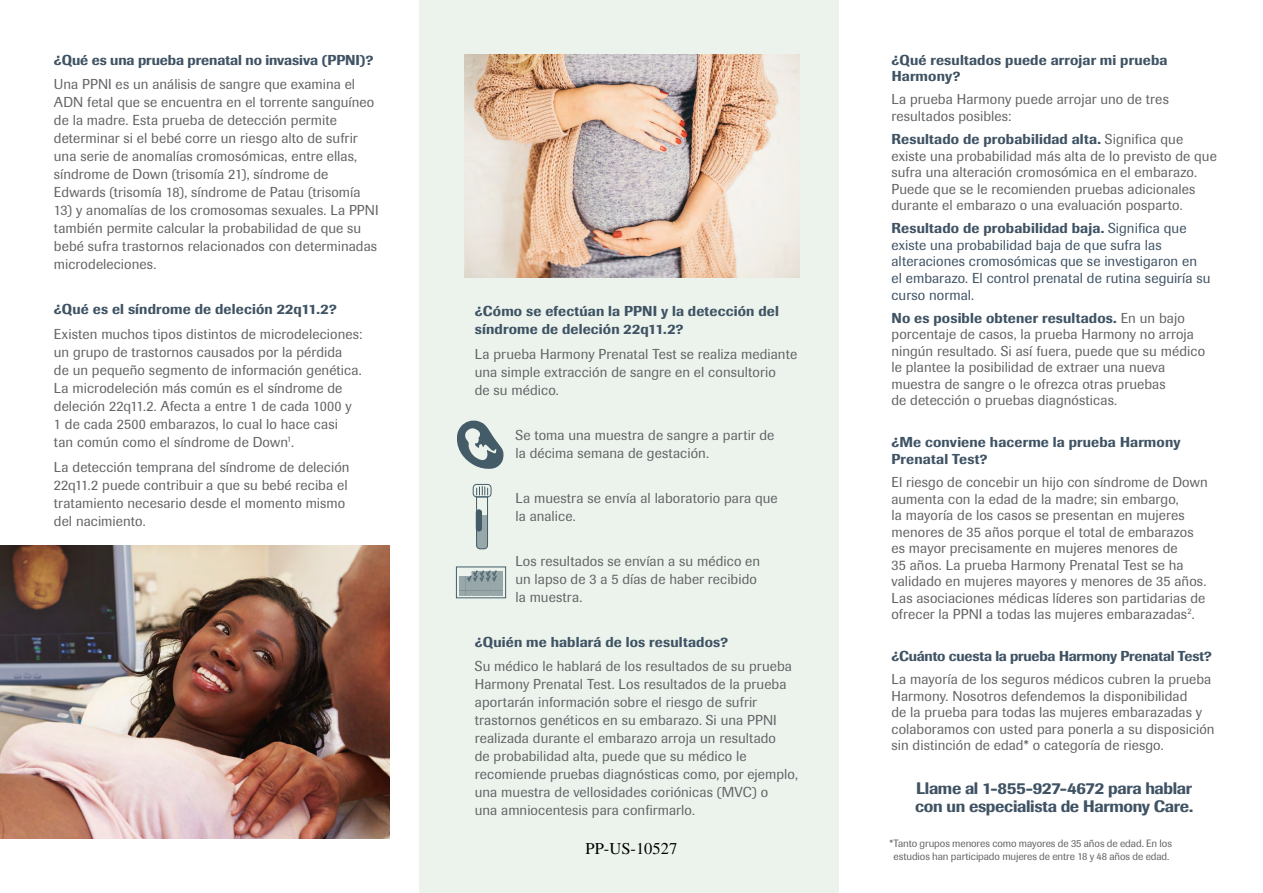
<style>
.page{position:relative;width:1263px;height:893px;background:#fff}
.page>*{position:absolute;margin:0;border:0;box-sizing:border-box;transform-origin:0 0}
.t1{font:500 16.5px/18px "Imago";letter-spacing:-.02em;color:#3f5364}
.t2{font:16.5px "Free Serif";color:#000}
.t3{font:14.25px/18px "Imago";letter-spacing:.005em;color:#636466}
.t4{font:500 14.25px/16.5px "Imago";letter-spacing:.01em;color:#3f5364}
.t5{font:14.25px/16.5px "Imago";letter-spacing:.005em;color:#3f5364}
.t6{font:500 14.25px "Imago";letter-spacing:-.015em;color:#3f5364}
.t7{font:10.5px/13.5px "Imago";letter-spacing:-.01em;color:#636466;text-align:center}
.s1{font-weight:500;color:#3f5364}
.s2{font-weight:500}
</style>
<div class="page">
<div style="left:420px;top:0;width:419px;height:893px;background:#ecf3ed"></div>
<img style="left:0;top:545px;width:389px;height:294px">
<div style="left:473px;top:484px;width:18px;height:13px;border:1px solid #445c67;border-radius:4px"></div>
<svg style="left:476px;top:486px;width:12px;height:64px"></svg>
<svg style="left:457px;top:420px;width:47px;height:49px"></svg>
<div style="left:456px;top:567px;width:50px;height:31px;border:1px solid #445c67"></div>
<svg style="left:459px;top:571px;width:44px;height:24px"></svg>
<img style="left:464px;top:54px;width:335px;height:223px">
<p class="t4" style="left:54px;top:51px;width:321px">¿Qué es una prueba prenatal no invasiva (PPNI)?</p>
<p class="t3" style="left:54px;top:75px;width:322px">Una PPNI es un análisis de sangre que examina el ADN fetal que se encuentra en el torrente sanguíneo de la madre. Esta prueba de detección permite determinar si el bebé corre un riesgo alto de sufrir una serie de anomalías cromosómicas, entre ellas, síndrome de Down (trisomía 21), síndrome de Edwards (trisomía 18), síndrome de Patau (trisomía</p>
<p class="t3" style="left:54px;top:201px;width:326px">13) y anomalías de los cromosomas sexuales. La PPNI también permite calcular la probabilidad de que su bebé sufra trastornos relacionados con determinadas microdeleciones.</p>
<p class="t4" style="left:54px;top:301px;width:284px">¿Qué es el síndrome de deleción 22q11.2?</p>
<p class="t3" style="left:54px;top:325px;width:310px">Existen muchos tipos distintos de microdeleciones: un grupo de trastornos causados por la pérdida<br>de un pequeño segmento de información genética.<br>La microdeleción más común es el síndrome de deleción 22q11.2. Afecta a entre 1 de cada 1000 y 1 de cada 2500 embarazos, lo cual lo hace casi<br>tan común como el síndrome de Down<sup>1</sup>.</p>
<p class="t3" style="left:54px;top:458px;width:297px">La detección temprana del síndrome de deleción 22q11.2 puede contribuir a que su bebé reciba el tratamiento necesario desde el momento mismo del nacimiento.</p>
<p class="t4" style="left:475px;top:302px;width:306px;line-height:18px">¿Cómo se efectúan la PPNI y la detección del síndrome de deleción 22q11.2?</p>
<p class="t3" style="left:475px;top:345px;width:324px">La prueba Harmony Prenatal Test se realiza mediante una simple extracción de sangre en el consultorio<br>de su médico.</p>
<p class="t3" style="left:515px;top:426px;width:261px">Se toma una muestra de sangre a partir de la décima semana de gestación.</p>
<p class="t3" style="left:515px;top:489px;width:264px">La muestra se envía al laboratorio para que la analice.</p>
<p class="t3" style="left:515px;top:552px;width:246px">Los resultados se envían a su médico en un lapso de 3 a 5 días de haber recibido la muestra.</p>
<p class="t4" style="left:475px;top:633px;width:255px">¿Quién me hablará de los resultados?</p>
<p class="t3" style="left:475px;top:657px;width:325px">Su médico le hablará de los resultados de su prueba Harmony Prenatal Test. Los resultados de la prueba aportarán información sobre el riesgo de sufrir trastornos genéticos en su embarazo. Si una PPNI realizada durante el embarazo arroja un resultado<br>de probabilidad alta, puede que su médico le recomiende pruebas diagnósticas como, por ejemplo, una muestra de vellosidades coriónicas (MVC) o<br>una amniocentesis para confirmarlo.</p>
<p class="t2" style="left:586px;top:841px;width:93px">PP-US-10527</p>
<p class="t4" style="left:891px;top:51px;width:277px">¿Qué resultados puede arrojar mi prueba<br>Harmony?</p>
<p class="t3" style="left:891px;top:91px;width:279px;line-height:16.5px">La prueba Harmony puede arrojar uno de tres resultados posibles:</p>
<p class="t3" style="left:891px;top:131px;width:327px;line-height:16.5px"><span class="s1">Resultado de probabilidad alta.</span> Significa que existe una probabilidad más alta de lo previsto de que sufra una alteración cromosómica en el embarazo.<br>Puede que se le recomienden pruebas adicionales durante el embarazo o una evaluación posparto.</p>
<p class="t5" style="left:891px;top:220px;width:321px"><span class="s2">Resultado de probabilidad baja.</span> Significa que existe una probabilidad baja de que sufra las alteraciones cromosómicas que se investigaron en el embarazo. El control prenatal de rutina seguiría su curso normal.</p>
<p class="t3" style="left:891px;top:309px;width:315px;line-height:16.5px"><span class="s1">No es posible obtener resultados.</span> En un bajo porcentaje de casos, la prueba Harmony no arroja ningún resultado. Si así fuera, puede que su médico le plantee la posibilidad de extraer una nueva muestra de sangre o le ofrezca otras pruebas<br>de detección o pruebas diagnósticas.</p>
<p class="t4" style="left:891px;top:434px;width:290px">¿Me conviene hacerme la prueba Harmony<br>Prenatal Test?</p>
<p class="t3" style="left:891px;top:474px;width:318px;line-height:16.5px">El riesgo de concebir un hijo con síndrome de Down aumenta con la edad de la madre; sin embargo,<br>la mayoría de los casos se presentan en mujeres menores de 35 años porque el total de embarazos es mayor precisamente en mujeres menores de<br>35 años. La prueba Harmony Prenatal Test se ha validado en mujeres mayores y menores de 35 años.<br>Las asociaciones médicas líderes son partidarias de ofrecer la PPNI a todas las mujeres embarazadas<sup>2</sup>.</p>
<p class="t6" style="left:891px;top:647px;width:322px">¿Cuánto cuesta la prueba Harmony Prenatal Test?</p>
<p class="t3" style="left:891px;top:671px;width:325px;line-height:16.5px">La mayoría de los seguros médicos cubren la prueba Harmony. Nosotros defendemos la disponibilidad<br>de la prueba para todas las mujeres embarazadas y colaboramos con usted para ponerla a su disposición sin distinción de edad* o categoría de riesgo.</p>
<p class="t1" style="left:915px;top:779px;width:280px">Llame al 1-855-927-4672 para hablar con un especialista de Harmony Care.</p>
<p class="t7" style="left:889px;top:836px;width:284px">*Tanto grupos menores como mayores de 35 años de edad. En los estudios han participado mujeres de entre 18 y 48 años de edad.</p>
</div>
